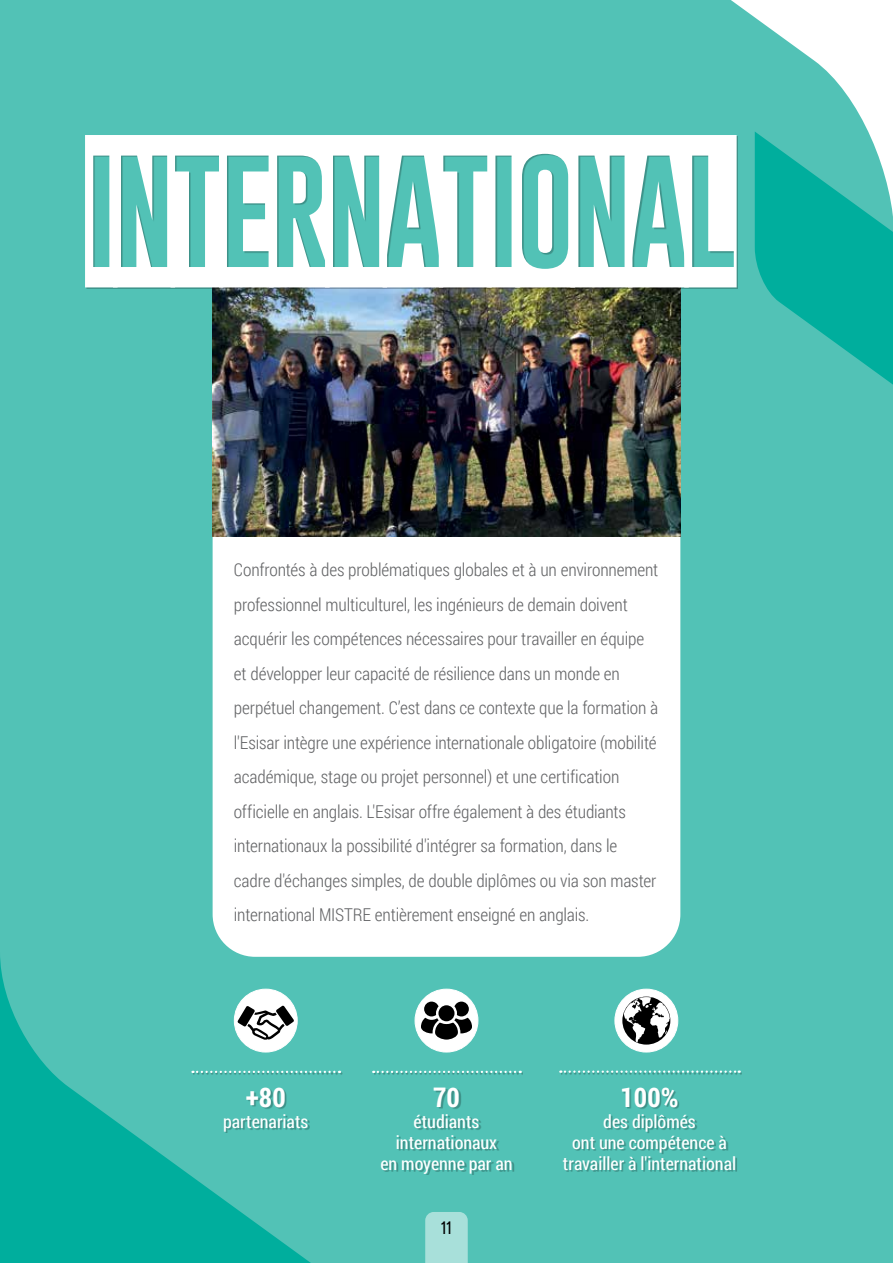
<style>
.page{position:relative;width:893px;height:1263px;background:#52c2b6}
.page>*{position:absolute;margin:0;border:0;box-sizing:border-box;transform-origin:0 0}
.t1{font:150px "Gobold Blocky";letter-spacing:-.03em;color:#fff}
.t2{font:700 27px "Roboto Condensed";color:#fff}
.t3{font:18px/21px "Roboto Condensed";color:#fff;text-align:center}
.t4{font:700 18px "Ando";color:#000}
.t5{font:300 17.7px/34.5px "Roboto Condensed";letter-spacing:-.005em;color:#636466}
</style>
<div class="page">
<div style="left:213px;top:536px;width:467px;height:421px;background:#fff"></div>
<div style="left:415px;top:989px;width:63px;height:63px;background:#fff;border-radius:50%"></div>
<svg style="left:421px;top:1001px;width:51px;height:38px"></svg>
<div style="left:438px;top:1005px;width:16px;height:16px;background:#000;border-radius:50%"></div>
<div style="left:415px;top:989px;width:63px;height:63px;border:1px solid #fff;border-radius:50%"></div>
<div style="left:615px;top:989px;width:63px;height:63px;background:#fff;border-radius:50%"></div>
<svg style="left:622px;top:996px;width:48px;height:48px"></svg>
<div style="left:614px;top:989px;width:64px;height:63px;border:1px solid #fff;border-radius:50%"></div>
<div style="left:374px;top:1072px;width:149px;height:103px;background:#000;opacity:.25"></div>
<svg style="left:373px;top:1071px;width:148px;height:2px"></svg>
<img style="left:213px;top:289px;width:467px;height:247px">
<div style="left:86px;top:136px;width:652px;height:153px;background:#000;opacity:.25"></div>
<svg style="left:701px;top:0;width:192px;height:385px"></svg>
<svg style="left:0;top:952px;width:340px;height:311px"></svg>
<div style="left:561px;top:1072px;width:181px;height:99px;background:#000;opacity:.25"></div>
<svg style="left:560px;top:1070px;width:180px;height:3px"></svg>
<div style="left:425px;top:1212px;width:43px;height:51px;background:#a8e0da"></div>
<h1 class="t1" style="left:85px;top:113px;width:653px">INTERNATIONAL</h1>
<p class="t5" style="left:234px;top:552px;width:426px">Confrontés à des problématiques globales et à un environnement professionnel multiculturel, les ingénieurs de demain doivent acquérir les compétences nécessaires pour travailler en équipe et développer leur capacité de résilience dans un monde en perpétuel changement. C’est dans ce contexte que la formation à l'Esisar intègre une expérience internationale obligatoire (mobilité académique, stage ou projet personnel) et une certification officielle en anglais. L'Esisar offre également à des étudiants internationaux la possibilité d'intégrer sa formation, dans le<br>cadre d'échanges simples, de double diplômes ou via son master international MISTRE entièrement enseigné en anglais.</p>
<h2 class="t2" style="left:246px;top:1078px;width:41px">+80</h2>
<p class="t3" style="left:223px;top:1110px;width:87px">partenariats</p>
<h2 class="t2" style="left:433px;top:1078px;width:28px">70</h2>
<p class="t3" style="left:380px;top:1110px;width:134px">étudiants internationaux<br>en moyenne par an</p>
<p class="t4" style="left:441px;top:1218px;width:12px">11</p>
<h2 class="t2" style="left:620px;top:1078px;width:60px">100%</h2>
<p class="t3" style="left:563px;top:1110px;width:175px">des diplômés<br>ont une compétence à travailler à l'international</p>
</div>
